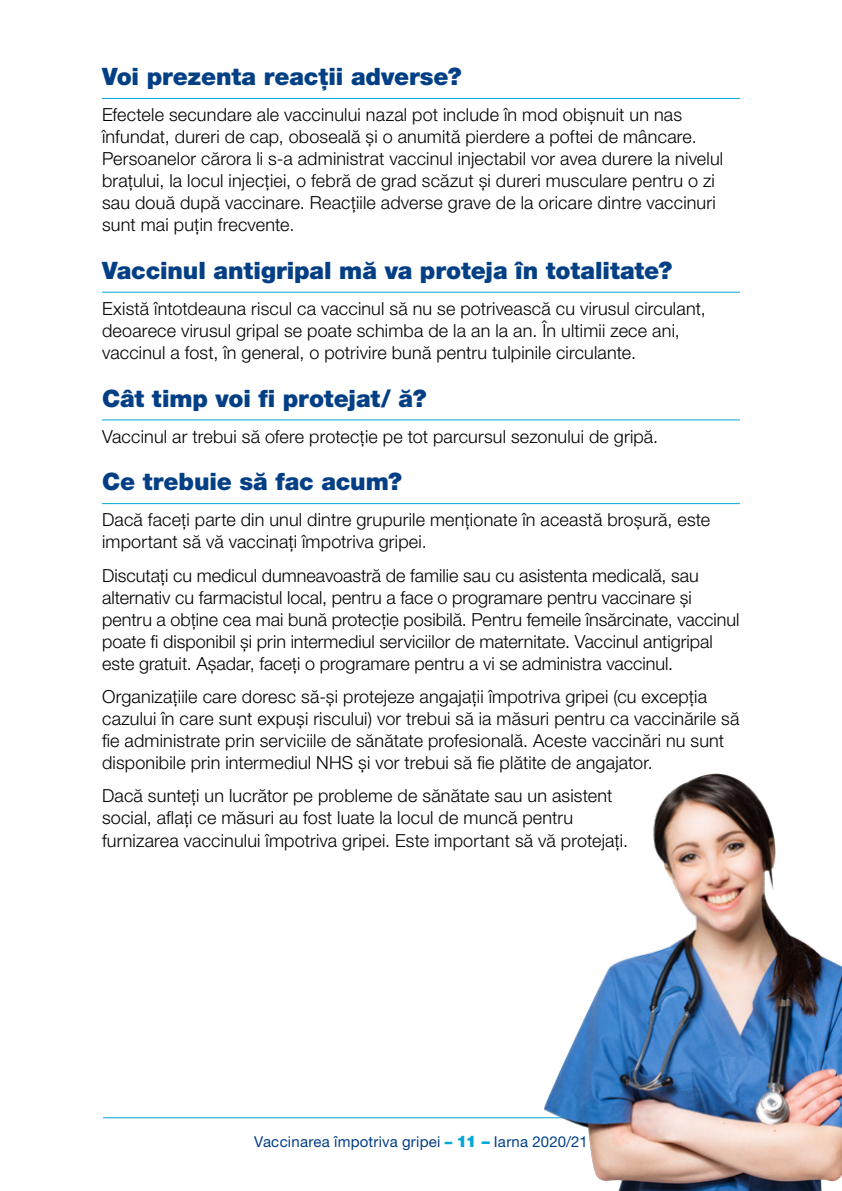
<style>
.page{position:relative;width:842px;height:1191px;background:#fff}
.page>*{position:absolute;margin:0;border:0;box-sizing:border-box;transform-origin:0 0}
.t1{font:900 24px "Helvetica Neue LT Pro";letter-spacing:-.005em;color:#033f85}
.t2{font:300 18px/22px "Helvetica Neue LT Pro";letter-spacing:.01em;color:#000}
.t3{font:15px "Helvetica Neue LT Pro";letter-spacing:.015em;color:#033f85}
.s1{font-weight:900;color:#00a8d7}
.s2{font-weight:900;font-size:16px;color:#00a8d7}
</style>
<div class="page">
<hr style="left:103px;top:1117px;width:636px;height:1px;background:#00a8d7">
<hr style="left:102px;top:98px;width:638px;height:1px;background:#00a8d7">
<hr style="left:102px;top:292px;width:638px;height:1px;background:#00a8d7">
<hr style="left:102px;top:419px;width:638px;height:1px;background:#00a8d7">
<hr style="left:102px;top:503px;width:638px;height:1px;background:#00a8d7">
<img style="left:527px;top:773px;width:315px;height:418px">
<p class="t1" style="left:102px;top:62px;width:361px">Voi prezenta reacții adverse?</p>
<p class="t2" style="left:102px;top:103px;width:623px">Efectele secundare ale vaccinului nazal pot include în mod obișnuit un nas înfundat, dureri de cap, oboseală și o anumită pierdere a poftei de mâncare.<br>Persoanelor cărora li s-a administrat vaccinul injectabil vor avea durere la nivelul brațului, la locul injecției, o febră de grad scăzut și dureri musculare pentru o zi sau două după vaccinare. Reacțiile adverse grave de la oricare dintre vaccinuri sunt mai puțin frecvente.</p>
<p class="t1" style="left:102px;top:256px;width:572px">Vaccinul antigripal mă va proteja în totalitate?</p>
<p class="t2" style="left:102px;top:297px;width:605px">Există întotdeauna riscul ca vaccinul să nu se potrivească cu virusul circulant, deoarece virusul gripal se poate schimba de la an la an. În ultimii zece ani, vaccinul a fost, în general, o potrivire bună pentru tulpinile circulante.</p>
<p class="t1" style="left:102px;top:384px;width:326px">Cât timp voi fi protejat/ ă?</p>
<p class="t2" style="left:102px;top:425px;width:558px">Vaccinul ar trebui să ofere protecție pe tot parcursul sezonului de gripă.</p>
<p class="t1" style="left:102px;top:467px;width:301px">Ce trebuie să fac acum?</p>
<p class="t2" style="left:102px;top:508px;width:610px">Dacă faceți parte din unul dintre grupurile menționate în această broșură, este important să vă vaccinați împotriva gripei.</p>
<p class="t2" style="left:102px;top:564px;width:639px">Discutați cu medicul dumneavoastră de familie sau cu asistenta medicală, sau alternativ cu farmacistul local, pentru a face o programare pentru vaccinare și pentru a obține cea mai bună protecție posibilă. Pentru femeile însărcinate, vaccinul poate fi disponibil și prin intermediul serviciilor de maternitate. Vaccinul antigripal este gratuit. Așadar, faceți o programare pentru a vi se administra vaccinul.</p>
<p class="t2" style="left:102px;top:685px;width:639px">Organizațiile care doresc să-și protejeze angajații împotriva gripei (cu excepția cazului în care sunt expuși riscului) vor trebui să ia măsuri pentru ca vaccinările să fie administrate prin serviciile de sănătate profesională. Aceste vaccinări nu sunt disponibile prin intermediul NHS și vor trebui să fie plătite de angajator.</p>
<p class="t2" style="left:102px;top:784px;width:527px">Dacă sunteți un lucrător pe probleme de sănătate sau un asistent social, aflați ce măsuri au fost luate la locul de muncă pentru furnizarea vaccinului împotriva gripei. Este important să vă protejați.</p>
<p class="t3" style="left:254px;top:1132px;width:335px">Vaccinarea împotriva gripei <span class="s1">–</span> <span class="s2">11 –</span> Iarna 2020/21</p>
</div>
